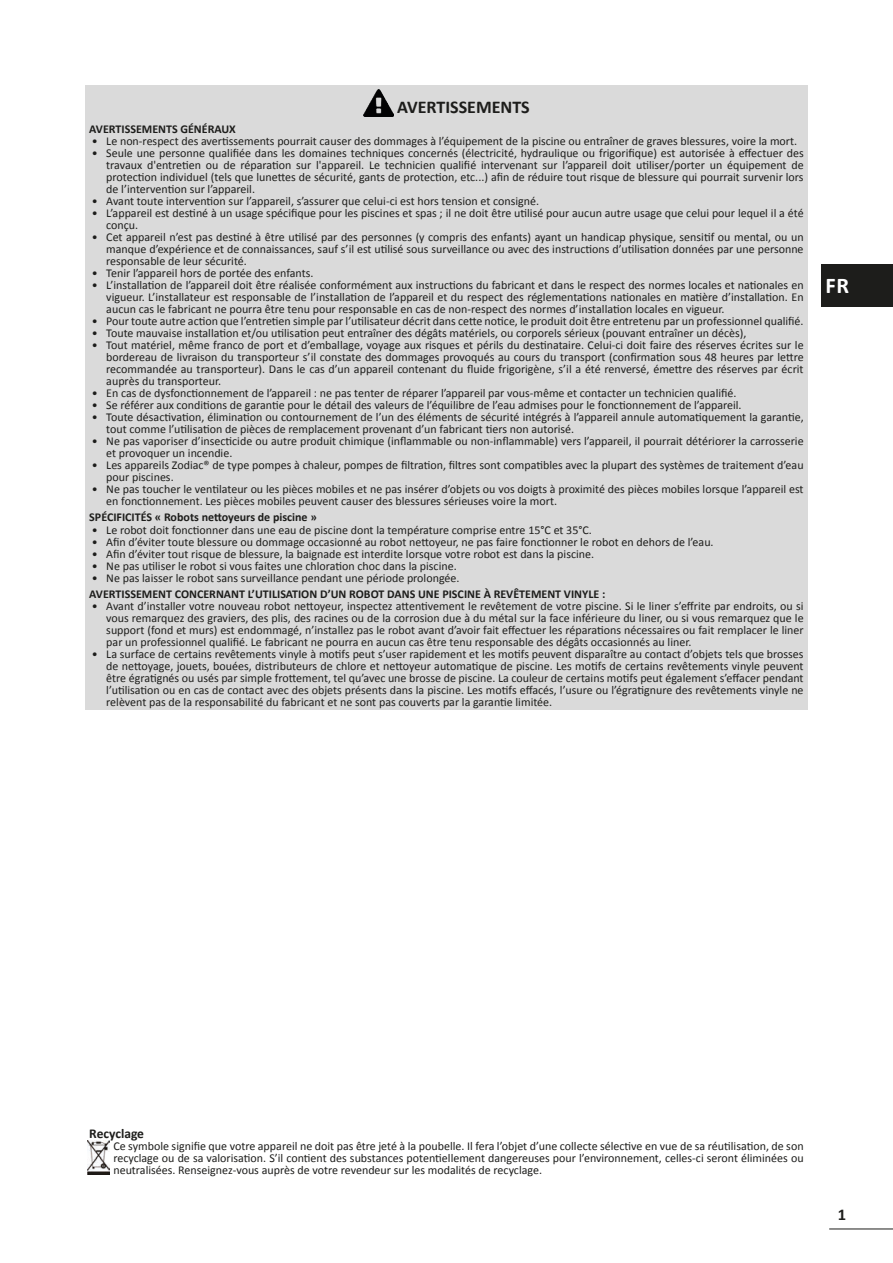
<style>
.page{position:relative;width:893px;height:1263px;background:#fff}
.page>*{position:absolute;margin:0;border:0;box-sizing:border-box;transform-origin:0 0}
.t1{font:700 22.5px "Calibri";color:#fff}
.t2{font:700 18px "Calibri";color:#1d1d1b}
.t3{font:700 16.5px "Calibri";color:#1d1d1b}
.t4{font:700 13.5px "Calibri";color:#1d1d1b}
.t5{font:12px/12px "Calibri";color:#1d1d1b;text-align:justify}
.t6{font:700 12px "Calibri";color:#1d1d1b}
</style>
<div class="page">
<hr style="left:829px;top:1228px;width:64px;height:1px;background:#1d1d1b">
<img style="left:88px;top:1141px;width:21px;height:34px">
<div style="left:85px;top:85px;width:723px;height:625px;background:#dadada"></div>
<img style="left:363px;top:89px;width:30px;height:28px">
<div style="left:821px;top:264px;width:72px;height:43px;background:#1d1d1b"></div>
<h2 class="t2" style="left:397px;top:95px;width:134px">AVERTISSEMENTS</h2>
<p class="t6" style="left:89px;top:122px;width:148px">AVERTISSEMENTS GÉNÉRAUX</p>
<p class="t5" style="left:92px;top:135px;width:707px">• Le non-respect des avertissements pourrait causer des dommages à l’équipement de la piscine ou entraîner de graves blessures, voire la mort.</p>
<p class="t5" style="left:106px;top:147px;width:699px;text-indent:-14px">• Seule une personne qualifiée dans les domaines techniques concernés (électricité, hydraulique ou frigorifique) est autorisée à effectuer des travaux d'entretien ou de réparation sur l'appareil. Le technicien qualifié intervenant sur l’appareil doit utiliser/porter un équipement de protection individuel (tels que lunettes de sécurité, gants de protection, etc...) afin de réduire tout risque de blessure qui pourrait survenir lors de l’intervention sur l’appareil.</p>
<p class="t5" style="left:92px;top:195px;width:449px">• Avant toute intervention sur l’appareil, s’assurer que celui-ci est hors tension et consigné.</p>
<p class="t5" style="left:106px;top:207px;width:699px;text-indent:-14px">• L’appareil est destiné à un usage spécifique pour les piscines et spas ; il ne doit être utilisé pour aucun autre usage que celui pour lequel il a été conçu.</p>
<p class="t5" style="left:106px;top:231px;width:699px;text-indent:-14px">• Cet appareil n’est pas destiné à être utilisé par des personnes (y compris des enfants) ayant un handicap physique, sensitif ou mental, ou un manque d’expérience et de connaissances, sauf s’il est utilisé sous surveillance ou avec des instructions d’utilisation données par une personne responsable de leur sécurité.</p>
<p class="t5" style="left:92px;top:267px;width:223px">• Tenir l’appareil hors de portée des enfants.</p>
<p class="t5" style="left:106px;top:279px;width:699px;text-indent:-14px">• L’installation de l’appareil doit être réalisée conformément aux instructions du fabricant et dans le respect des normes locales et nationales en vigueur. L’installateur est responsable de l’installation de l’appareil et du respect des réglementations nationales en matière d’installation. En aucun cas le fabricant ne pourra être tenu pour responsable en cas de non-respect des normes d’installation locales en vigueur.</p>
<p class="t5" style="left:92px;top:315px;width:713px">• Pour toute autre action que l’entretien simple par l’utilisateur décrit dans cette notice, le produit doit être entretenu par un professionnel qualifié.</p>
<p class="t5" style="left:92px;top:327px;width:656px">• Toute mauvaise installation et/ou utilisation peut entraîner des dégâts matériels, ou corporels sérieux (pouvant entraîner un décès),</p>
<p class="t5" style="left:106px;top:339px;width:699px;text-indent:-14px">• Tout matériel, même franco de port et d’emballage, voyage aux risques et périls du destinataire. Celui-ci doit faire des réserves écrites sur le bordereau de livraison du transporteur s’il constate des dommages provoqués au cours du transport (confirmation sous 48 heures par lettre recommandée au transporteur). Dans le cas d’un appareil contenant du fluide frigorigène, s’il a été renversé, émettre des réserves par écrit auprès du transporteur.</p>
<p class="t5" style="left:92px;top:387px;width:646px">• En cas de dysfonctionnement de l’appareil : ne pas tenter de réparer l’appareil par vous-même et contacter un technicien qualifié.</p>
<p class="t5" style="left:92px;top:399px;width:651px">• Se référer aux conditions de garantie pour le détail des valeurs de l’équilibre de l’eau admises pour le fonctionnement de l’appareil.</p>
<p class="t5" style="left:106px;top:411px;width:699px;text-indent:-14px">• Toute désactivation, élimination ou contournement de l’un des éléments de sécurité intégrés à l’appareil annule automatiquement la garantie, tout comme l’utilisation de pièces de remplacement provenant d’un fabricant tiers non autorisé.</p>
<p class="t5" style="left:106px;top:435px;width:699px;text-indent:-14px">• Ne pas vaporiser d’insecticide ou autre produit chimique (inflammable ou non-inflammable) vers l’appareil, il pourrait détériorer la carrosserie et provoquer un incendie.</p>
<p class="t5" style="left:106px;top:459px;width:699px;text-indent:-14px">• Les appareils Zodiac® de type pompes à chaleur, pompes de filtration, filtres sont compatibles avec la plupart des systèmes de traitement d’eau pour piscines.</p>
<p class="t5" style="left:106px;top:483px;width:699px;text-indent:-14px">• Ne pas toucher le ventilateur ou les pièces mobiles et ne pas insérer d’objets ou vos doigts à proximité des pièces mobiles lorsque l’appareil est en fonctionnement. Les pièces mobiles peuvent causer des blessures sérieuses voire la mort.</p>
<p class="t6" style="left:89px;top:510px;width:229px">SPÉCIFICITÉS « Robots nettoyeurs de piscine »</p>
<p class="t5" style="left:92px;top:523px;width:502px">• Le robot doit fonctionner dans une eau de piscine dont la température comprise entre 15°C et 35°C.</p>
<p class="t5" style="left:92px;top:535px;width:623px">• Afin d’éviter toute blessure ou dommage occasionné au robot nettoyeur, ne pas faire fonctionner le robot en dehors de l’eau.</p>
<p class="t5" style="left:92px;top:547px;width:504px">• Afin d’éviter tout risque de blessure, la baignade est interdite lorsque votre robot est dans la piscine.</p>
<p class="t5" style="left:92px;top:559px;width:366px">• Ne pas utiliser le robot si vous faites une chloration choc dans la piscine.</p>
<p class="t5" style="left:92px;top:571px;width:369px">• Ne pas laisser le robot sans surveillance pendant une période prolongée.</p>
<p class="t6" style="left:89px;top:586px;width:517px">AVERTISSEMENT CONCERNANT L’UTILISATION D’UN ROBOT DANS UNE PISCINE À REVÊTEMENT VINYLE :</p>
<p class="t5" style="left:106px;top:600px;width:699px;text-indent:-14px">• Avant d’installer votre nouveau robot nettoyeur, inspectez attentivement le revêtement de votre piscine. Si le liner s’effrite par endroits, ou si vous remarquez des graviers, des plis, des racines ou de la corrosion due à du métal sur la face inférieure du liner, ou si vous remarquez que le support (fond et murs) est endommagé, n’installez pas le robot avant d’avoir fait effectuer les réparations nécessaires ou fait remplacer le liner par un professionnel qualifié. Le fabricant ne pourra en aucun cas être tenu responsable des dégâts occasionnés au liner.</p>
<p class="t5" style="left:106px;top:648px;width:699px;text-indent:-14px">• La surface de certains revêtements vinyle à motifs peut s’user rapidement et les motifs peuvent disparaître au contact d’objets tels que brosses de nettoyage, jouets, bouées, distributeurs de chlore et nettoyeur automatique de piscine. Les motifs de certains revêtements vinyle peuvent être égratignés ou usés par simple frottement, tel qu’avec une brosse de piscine. La couleur de certains motifs peut également s’effacer pendant l’utilisation ou en cas de contact avec des objets présents dans la piscine. Les motifs effacés, l’usure ou l’égratignure des revêtements vinyle ne relèvent pas de la responsabilité du fabricant et ne sont pas couverts par la garantie limitée.</p>
<h1 class="t1" style="left:825px;top:271px;width:25px">FR</h1>
<p class="t4" style="left:89px;top:1124px;width:56px">Recyclage</p>
<p class="t5" style="left:113px;top:1140px;width:692px">Ce symbole signifie que votre appareil ne doit pas être jeté à la poubelle. Il fera l’objet d’une collecte sélective en vue de sa réutilisation, de son recyclage ou de sa valorisation. S’il contient des substances potentiellement dangereuses pour l’environnement, celles-ci seront éliminées ou neutralisées. Renseignez-vous auprès de votre revendeur sur les modalités de recyclage.</p>
<h3 class="t3" style="left:838px;top:1204px;width:10px">1</h3>
</div>
